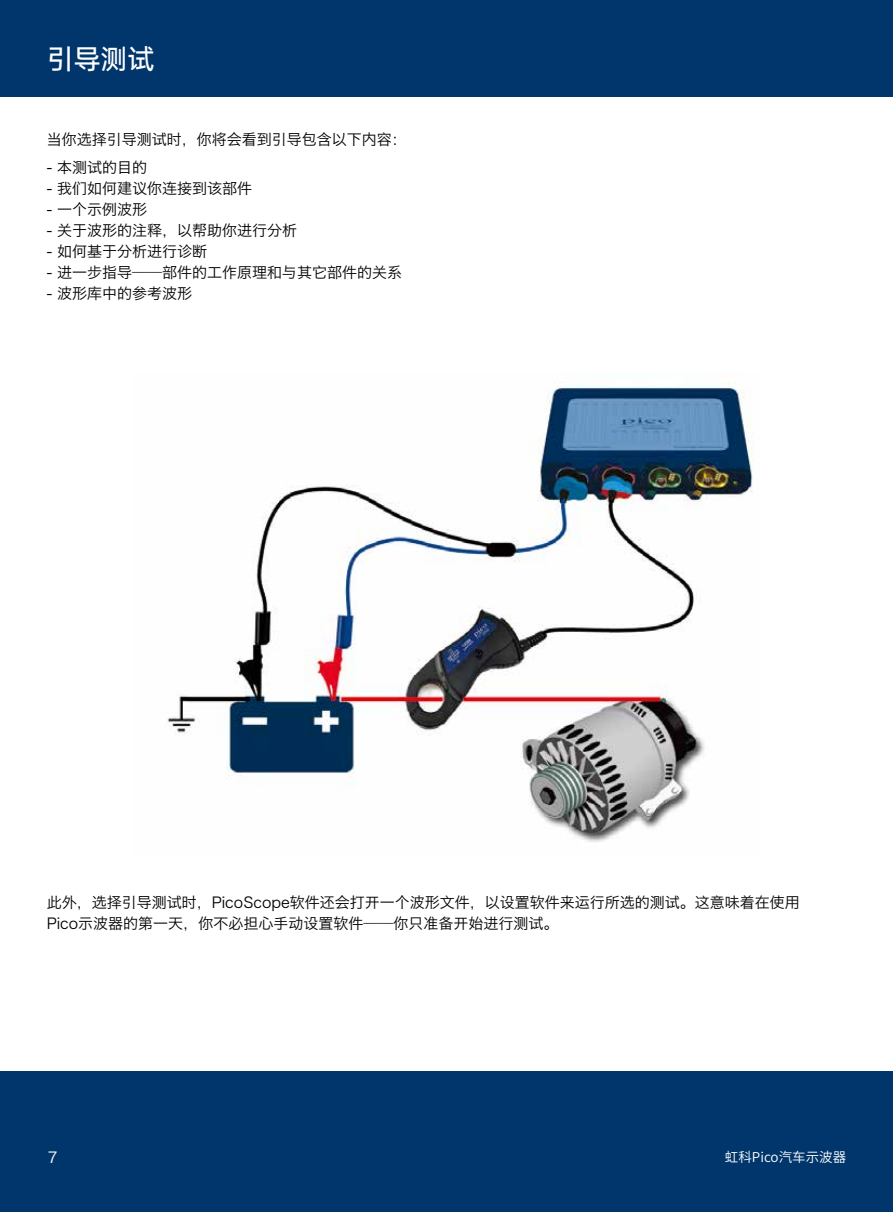
<style>
.page{position:relative;width:893px;height:1212px;background:#fff}
.page>*{position:absolute;margin:0;border:0;box-sizing:border-box;transform-origin:0 0}
.t1{font:27px "OPPO Sans M";color:#fff}
.t2{font:15px/21px "Hiragino Sans GB W3";color:#000}
.t3{font:15px "Hiragino Sans GB W3";color:#fff}
.t4{font:13.5px "Source Han Sans CN";color:#fff}
</style>
<div class="page">
<div style="left:0;top:1072px;width:893px;height:140px;background:#00366b"></div>
<div style="left:0;top:0;width:893px;height:97px;background:#00366b"></div>
<img style="left:167px;top:382px;width:587px;height:460px">
<h1 class="t1" style="left:47px;top:36px;width:109px">引导测试</h1>
<p class="t2" style="left:47px;top:128px;width:362px">当你选择引导测试时，你将会看到引导包含以下内容：</p>
<p class="t2" style="left:47px;top:157px;width:102px">- 本测试的目的</p>
<p class="t2" style="left:47px;top:178px;width:207px">- 我们如何建议你连接到该部件</p>
<p class="t2" style="left:47px;top:199px;width:102px">- 一个示例波形</p>
<p class="t2" style="left:47px;top:220px;width:252px">- 关于波形的注释，以帮助你进行分析</p>
<p class="t2" style="left:47px;top:241px;width:162px">- 如何基于分析进行诊断</p>
<p class="t2" style="left:47px;top:262px;width:357px">- 进一步指导——部件的工作原理和与其它部件的关系</p>
<p class="t2" style="left:47px;top:283px;width:147px">- 波形库中的参考波形</p>
<p class="t2" style="left:47px;top:892px;width:755px">此外，选择引导测试时，PicoScope软件还会打开一个波形文件，以设置软件来运行所选的测试。这意味着在使用<br>Pico示波器的第一天，你不必担心手动设置软件——你只准备开始进行测试。</p>
<p class="t3" style="left:48px;top:1148px;width:11px">7</p>
<p class="t4" style="left:725px;top:1149px;width:123px">虹科Pico汽车示波器</p>
</div>
